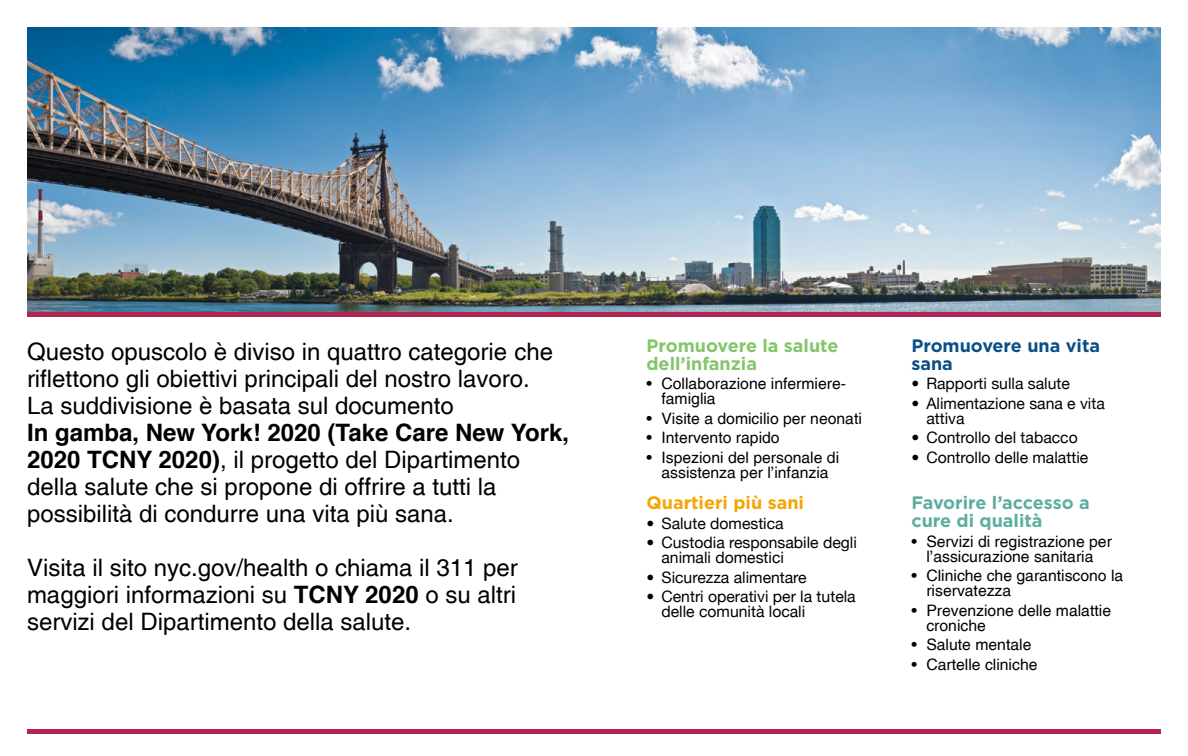
<style>
.page{position:relative;width:1188px;height:756px;background:#fff}
.page>*{position:absolute;margin:0;border:0;box-sizing:border-box;transform-origin:0 0}
.t1{font:24px/27px "Helvetica";color:#000}
.t2{font:700 18px/18px "Gotham";color:#83c66a}
.t3{font:700 18px/18px "Gotham";color:#5caea1}
.t4{font:700 18px/18px "Gotham";color:#0c4f86}
.t5{font:700 18px "Gotham";color:#f5a601}
.t6{font:15.75px/15px "Helvetica";color:#000}
.t7{font:15.75px/15px "Helvetica Neue";color:#000}
.s1{font-weight:700}
</style>
<div class="page">
<img style="left:27px;top:27px;width:1134px;height:285px">
<div style="left:27px;top:729px;width:1134px;height:5px;background:#b12553"></div>
<div style="left:27px;top:312px;width:1134px;height:5px;background:#b12553"></div>
<p class="t1" style="left:27px;top:338px;width:528px">Questo opuscolo è diviso in quattro categorie che riflettono gli obiettivi principali del nostro lavoro.<br>La suddivisione è basata sul documento</p>
<p class="t1" style="left:27px;top:419px;width:544px"><span class="s1">In gamba, New York! 2020 (Take Care New York, 2020 TCNY 2020)</span>, il progetto del Dipartimento della salute che si propone di offrire a tutti la possibilità di condurre una vita più sana.</p>
<p class="t1" style="left:27px;top:554px;width:492px;text-align:justify">Visita il sito nyc.gov/health o chiama il 311 per maggiori informazioni su <span class="s1">TCNY 2020</span> o su altri servizi del Dipartimento della salute.</p>
<p class="t2" style="left:646px;top:336px;width:194px">Promuovere la salute dell’infanzia</p>
<p class="t6" style="left:661px;top:376px;width:186px;text-indent:-15px">• Collaborazione infermiere&shy;famiglia</p>
<p class="t6" style="left:646px;top:410px;width:217px">• Visite a domicilio per neonati</p>
<p class="t6" style="left:646px;top:430px;width:135px">• Intervento rapido</p>
<p class="t6" style="left:646px;top:449px;width:194px;text-align:center">• Ispezioni del personale di assistenza per l’infanzia</p>
<p class="t5" style="left:646px;top:492px;width:159px">Quartieri più sani</p>
<p class="t7" style="left:646px;top:515px;width:139px">• Salute domestica</p>
<p class="t7" style="left:661px;top:535px;width:197px;text-indent:-15px">• Custodia responsabile degli animali domestici</p>
<p class="t7" style="left:646px;top:569px;width:162px">• Sicurezza alimentare</p>
<p class="t7" style="left:661px;top:589px;width:196px;text-indent:-15px">• Centri operativi per la tutela delle comunità locali</p>
<p class="t4" style="left:911px;top:336px;width:190px">Promuovere una vita sana</p>
<p class="t7" style="left:911px;top:376px;width:160px">• Rapporti sulla salute</p>
<p class="t7" style="left:926px;top:395px;width:180px;text-indent:-15px">• Alimentazione sana e vita attiva</p>
<p class="t7" style="left:911px;top:430px;width:168px">• Controllo del tabacco</p>
<p class="t7" style="left:911px;top:449px;width:178px">• Controllo delle malattie</p>
<p class="t3" style="left:911px;top:493px;width:180px">Favorire l’accesso a cure di qualità</p>
<p class="t6" style="left:911px;top:533px;width:202px;text-align:center">• Servizi di registrazione per l’assicurazione sanitaria</p>
<p class="t6" style="left:926px;top:568px;width:198px;text-indent:-15px">• Cliniche che garantiscono la riservatezza</p>
<p class="t6" style="left:926px;top:602px;width:186px;text-indent:-15px">• Prevenzione delle malattie croniche</p>
<p class="t6" style="left:911px;top:637px;width:122px">• Salute mentale</p>
<p class="t6" style="left:911px;top:656px;width:128px">• Cartelle cliniche</p>
</div>
